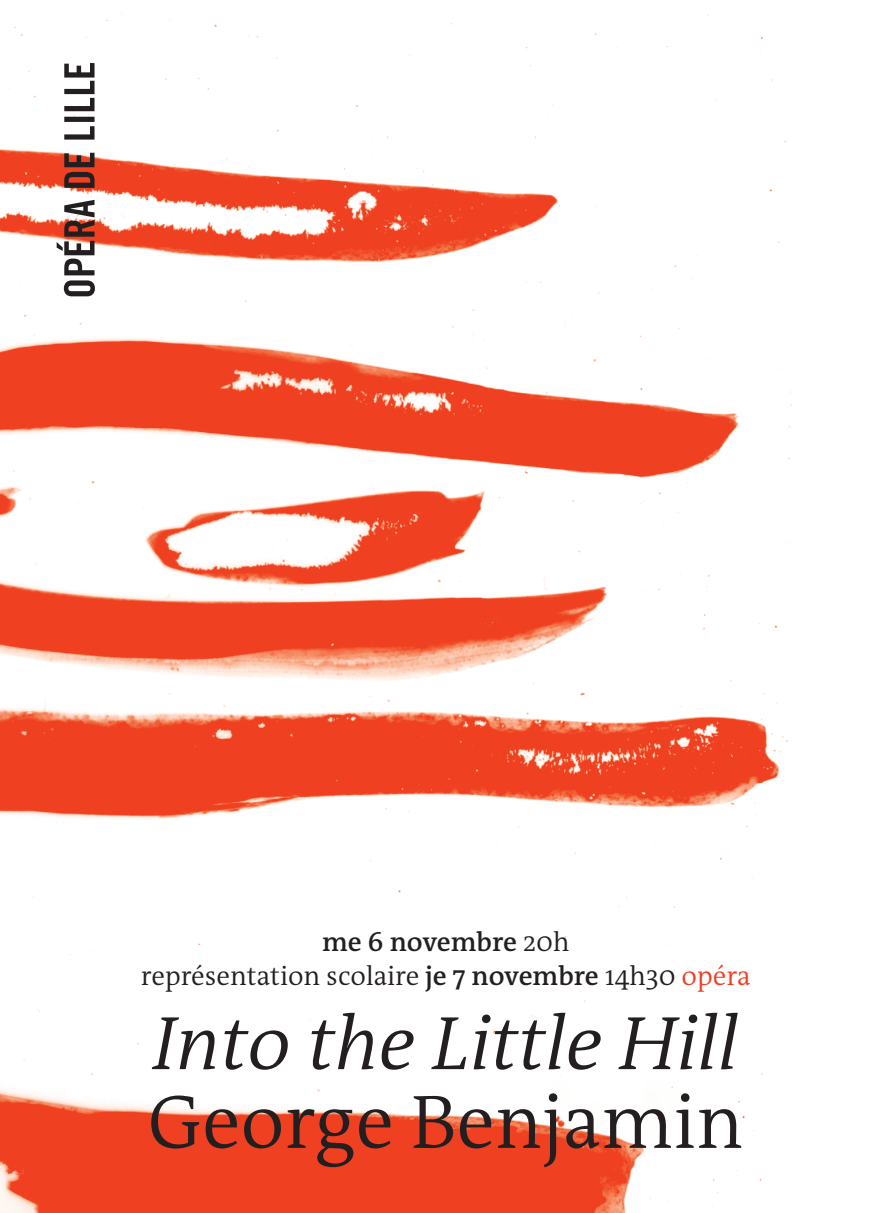
<style>
.page{position:relative;width:893px;height:1213px;background:#fff}
.page>*{position:absolute;margin:0;border:0;box-sizing:border-box;transform-origin:0 0}
.t1{font:italic 300 76.5px "The Antiqua B W4";color:#231f20}
.t2{font:300 76.5px "The Antiqua B W4";color:#231f20}
.t3{font:300 27px "The Antiqua B W4";color:#231f20}
.t4{font:600 27px "The Antiqua B W6";color:#231f20}
.s1{font-family:"The Antiqua B W4";font-weight:300}
.s2{font-family:"The Antiqua B W6";font-weight:600}
.s3{color:#ef3e22}
</style>
<div class="page">
<img style="left:0;top:0;width:792px;height:1212px">
<svg style="left:57px;top:63px;width:38px;height:233px"></svg>
<p class="t4" style="left:322px;top:924px;width:249px">me 6 novembre <span class="s1">20h</span></p>
<p class="t3" style="left:141px;top:958px;width:611px">représentation scolaire <span class="s2">je 7 novembre</span> 14h30 <span class="s3">opéra</span></p>
<h1 class="t1" style="left:153px;top:994px;width:587px">Into the Little Hill</h1>
<h1 class="t2" style="left:148px;top:1072px;width:597px">George Benjamin</h1>
</div>
